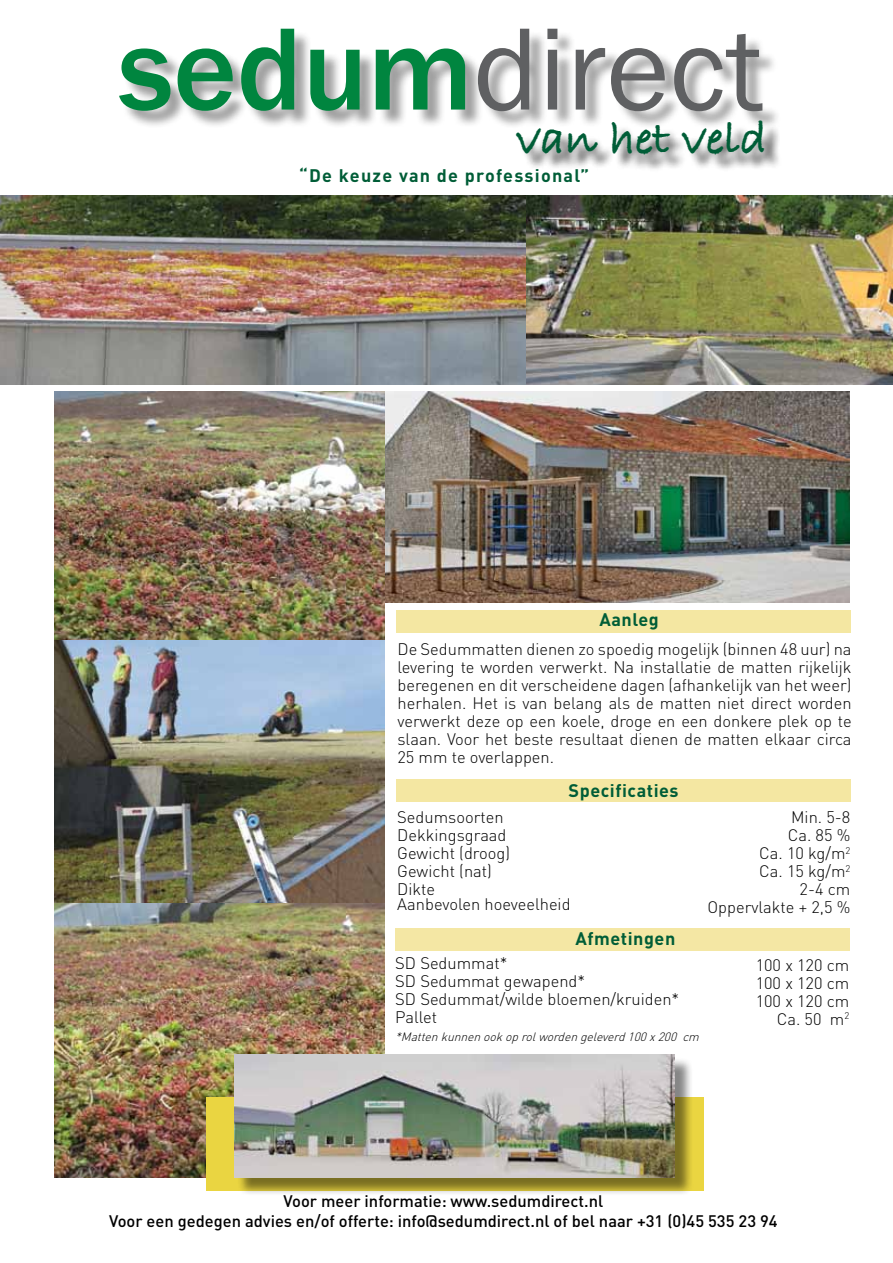
<style>
.page{position:relative;width:893px;height:1263px;background:#fff}
.page>*{position:absolute;margin:0;border:0;box-sizing:border-box;transform-origin:0 0}
.t1{font:48px "Bradley Hand ITCTT Bold";color:#005d37}
.t2{font:700 18px "DIN";letter-spacing:.03em;color:#005d37}
.t3{font:700 18px "DIN";letter-spacing:.07em;color:#005d37}
.t4{font:300 16.5px/18px "DIN";color:#000}
.t5{font:500 16.5px/19.8px "DIN";color:#000;text-align:center}
.t6{font:italic 300 12px "DIN";color:#000}
</style>
<div class="page">
<div style="left:122px;top:31px;width:659px;height:99px;background:#000;opacity:.38"></div>
<svg style="left:119px;top:48px;width:51px;height:63px"></svg>
<svg style="left:178px;top:48px;width:55px;height:63px;background:#5ea781"></svg>
<svg style="left:241px;top:29px;width:53px;height:82px"></svg>
<svg style="left:310px;top:50px;width:50px;height:61px"></svg>
<svg style="left:376px;top:48px;width:89px;height:62px"></svg>
<svg style="left:478px;top:29px;width:51px;height:82px"></svg>
<svg style="left:547px;top:29px;width:10px;height:81px"></svg>
<svg style="left:576px;top:48px;width:29px;height:62px;background:#a4a5a6"></svg>
<svg style="left:611px;top:48px;width:54px;height:63px"></svg>
<svg style="left:674px;top:34px;width:88px;height:77px"></svg>
<div style="left:519px;top:124px;width:263px;height:49px;background:#000;opacity:.75"></div>
<img style="left:385px;top:391px;width:464px;height:212px">
<img style="left:54px;top:642px;width:331px;height:536px">
<img style="left:54px;top:391px;width:331px;height:251px">
<img style="left:0;top:196px;width:893px;height:189px">
<div style="left:206px;top:1097px;width:498px;height:94px;background:#ead541"></div>
<div style="left:237px;top:1057px;width:457px;height:140px;background:#000;opacity:.48"></div>
<img style="left:235px;top:1054px;width:440px;height:124px">
<div style="left:396px;top:610px;width:454px;height:23px;background:#f4e7a2"></div>
<div style="left:395px;top:928px;width:454px;height:23px;background:#f4e7a4"></div>
<div style="left:396px;top:779px;width:454px;height:23px;background:#f4e7a2"></div>
<h1 class="t1" style="left:517px;top:102px;width:252px">van het veld</h1>
<p class="t3" style="left:299px;top:163px;width:292px">“De keuze van de professional”</p>
<p class="t2" style="left:599px;top:608px;width:61px">Aanleg</p>
<p class="t4" style="left:397px;top:640px;width:456px;text-align:justify">De Sedummatten dienen zo spoedig mogelijk (binnen 48 uur) na levering te worden verwerkt. Na installatie de matten rijkelijk beregenen en dit verscheidene dagen (afhankelijk van het weer) herhalen. Het is van belang als de matten niet direct worden verwerkt deze op een koele, droge en een donkere plek op te slaan. Voor het beste resultaat dienen de matten elkaar circa 25 mm te overlappen.</p>
<p class="t2" style="left:569px;top:779px;width:112px">Specificaties</p>
<p class="t4" style="left:397px;top:807px;width:114px">Sedumsoorten<br>Dekkingsgraad<br>Gewicht (droog)<br>Gewicht (nat)<br>Dikte</p>
<p class="t4" style="left:397px;top:895px;width:175px">Aanbevolen hoeveelheid</p>
<p class="t2" style="left:575px;top:927px;width:101px">Afmetingen</p>
<p class="t4" style="left:395px;top:953px;width:286px">SD Sedummat*<br>SD Sedummat gewapend*<br>SD Sedummat/wilde bloemen/kruiden*<br>Pallet</p>
<p class="t6" style="left:395px;top:1029px;width:309px">*Mattenkunnenookoprolwordengeleverd100x200 cm</p>
<p class="t4" style="left:707px;top:808px;width:144px;text-align:right">Min. 5-8<br>Ca. 85 %<br>Ca. 10 kg/m<sup>2<br></sup>Ca. 15 kg/m<sup>2<br></sup>2-4 cm<br>Oppervlakte + 2,5 %</p>
<p class="t4" style="left:756px;top:956px;width:95px;text-align:right">100 x 120 cm<br>100 x 120 cm<br>100 x 120 cm<br>Ca. 50 m<sup>2</sup></p>
<p class="t5" style="left:109px;top:1191px;width:670px">Voor meer informatie: www.sedumdirect.nl<br>Voor een gedegen advies en/of offerte: info@sedumdirect.nl of bel naar +31 (0)45 535 23 94</p>
</div>
